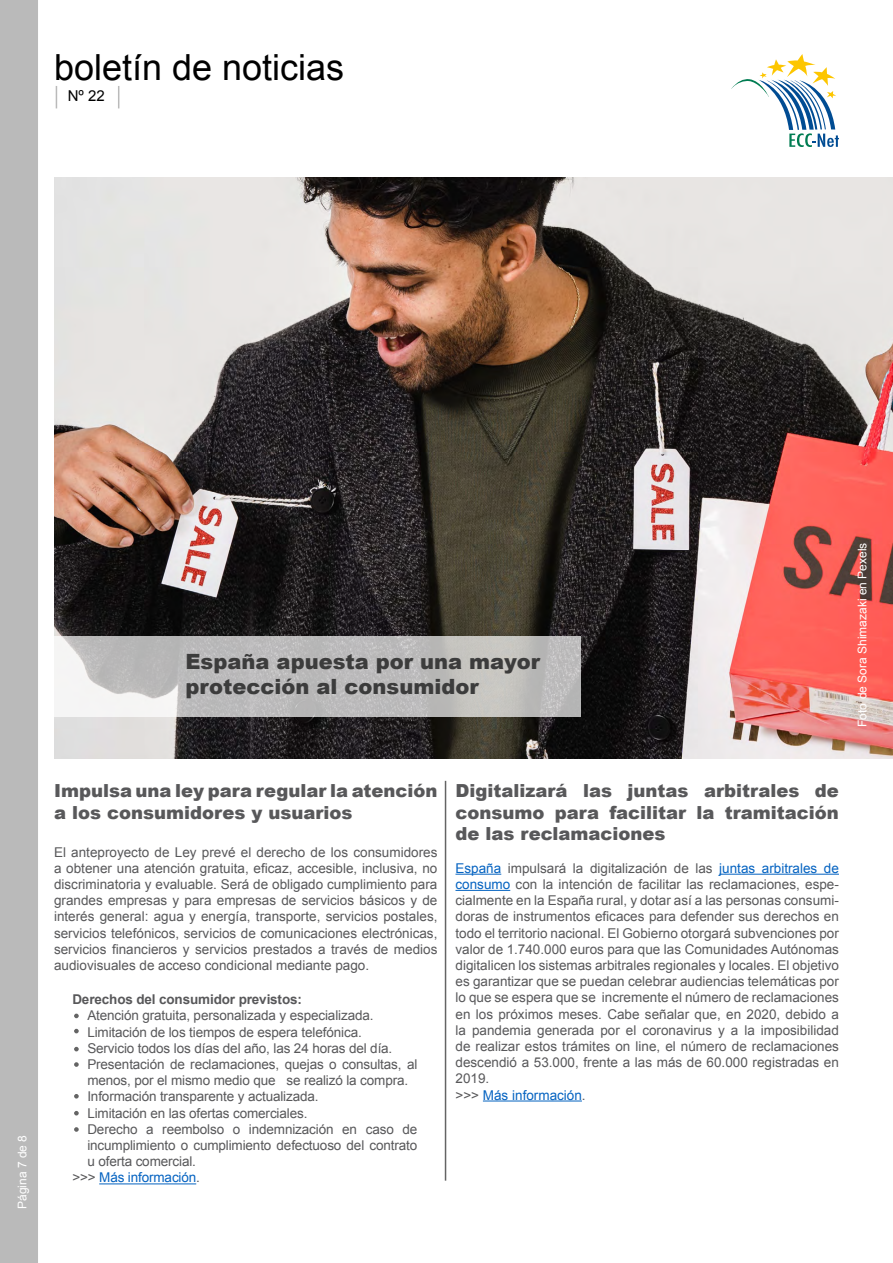
<style>
.page{position:relative;width:893px;height:1263px;background:#fff}
.page>*{position:absolute;margin:0;border:0;box-sizing:border-box;transform-origin:0 0}
.t1{font:36px "Arial";color:#000}
.t2{font:900 21px/25.2px "Arial";color:#3c3c3c}
.t3{font:900 18px/21.6px "Arial";color:#58585a}
.t4{font:15px "Arial";color:#000}
.t5{font:13.5px/16.2px "Arial";color:#58585a;text-align:justify}
.t6{font:700 13.5px "Arial";letter-spacing:-.01em;color:#58585a}
.t7{font:13.5px "Arial";letter-spacing:-.01em;color:#0563c1}
.t8{font:12px "Arial";color:#fff}
.s1{color:#58585a}
.s2{color:#0563c1}
</style>
<div class="page">
<div style="left:0;top:0;width:38px;height:1263px;background:#bababa"></div>
<svg style="left:16px;top:1215px;width:11px;height:2px"></svg>
<svg style="left:56px;top:86px;width:1px;height:22px"></svg>
<svg style="left:118px;top:86px;width:1px;height:22px"></svg>
<svg style="left:731px;top:54px;width:108px;height:93px"></svg>
<img style="left:54px;top:177px;width:839px;height:582px">
<hr style="left:455px;top:874px;width:46px;height:1px;background:#0563c1">
<hr style="left:719px;top:874px;width:120px;height:1px;background:#0563c1">
<hr style="left:455px;top:890px;width:55px;height:1px;background:#0563c1">
<hr style="left:483px;top:1100px;width:99px;height:1px;background:#0563c1">
<svg style="left:54px;top:636px;width:526px;height:81px;background:#c2c1c1"></svg>
<hr style="left:99px;top:1183px;width:97px;height:1px;background:#0563c1">
<svg style="left:74px;top:1013px;width:5px;height:5px"></svg>
<svg style="left:74px;top:1047px;width:5px;height:4px"></svg>
<svg style="left:74px;top:1029px;width:5px;height:4px"></svg>
<svg style="left:74px;top:1062px;width:5px;height:5px"></svg>
<svg style="left:74px;top:1094px;width:5px;height:4px"></svg>
<svg style="left:74px;top:1111px;width:5px;height:4px"></svg>
<svg style="left:74px;top:1127px;width:5px;height:5px"></svg>
<hr style="left:445px;top:781px;width:1px;height:400px;background:#646464">
<h1 class="t1" style="left:54px;top:43px;width:292px">boletín de noticias</h1>
<p class="t4" style="left:68px;top:86px;width:39px">Nº 22</p>
<p class="t8" style="left:14px;top:1209px;width:76px;rotate:-90deg">Página 7 de 8</p>
<h2 class="t2" style="left:185px;top:648px;width:356px">España apuesta por una mayor protección al consumidor</h2>
<p class="t8" style="left:854px;top:727px;width:186px;rotate:-90deg">Foto de Sora Shimazaki en Pexels</p>
<h3 class="t3" style="left:54px;top:779px;width:385px">Impulsa una ley para regular la atención a los consumidores y usuarios</h3>
<p class="t5" style="left:54px;top:844px;width:385px">El anteproyecto de Ley prevé el derecho de los consumidores a obtener una atención gratuita, eficaz, accesible, inclusiva, no discriminatoria y evaluable. Será de obligado cumplimiento para grandes empresas y para empresas de servicios básicos y de interés general: agua y energía, transporte, servicios postales, servicios telefónicos, servicios de comunicaciones electrónicas, servicios financieros y servicios prestados a través de medios audiovisuales de acceso condicional mediante pago.</p>
<p class="t6" style="left:72px;top:990px;width:231px">Derechos del consumidor previstos:</p>
<p class="t5" style="left:87px;top:1007px;width:288px">Atención gratuita, personalizada y especializada.</p>
<p class="t5" style="left:87px;top:1024px;width:276px">Limitación de los tiempos de espera telefónica.</p>
<p class="t5" style="left:87px;top:1040px;width:307px">Servicio todos los días del año, las 24 horas del día.</p>
<p class="t5" style="left:87px;top:1056px;width:331px">Presentación de reclamaciones, quejas o consultas, al</p>
<p class="t5" style="left:87px;top:1072px;width:322px">menos, por el mismo medio que se realizó la compra.</p>
<p class="t5" style="left:87px;top:1088px;width:233px">Información transparente y actualizada.</p>
<p class="t5" style="left:87px;top:1105px;width:222px">Limitación en las ofertas comerciales.</p>
<p class="t5" style="left:87px;top:1121px;width:331px">Derecho a reembolso o indemnización en caso de</p>
<p class="t5" style="left:87px;top:1137px;width:331px">incumplimiento o cumplimiento defectuoso del contrato</p>
<p class="t5" style="left:87px;top:1153px;width:110px">u oferta comercial.</p>
<p class="t7" style="left:72px;top:1168px;width:129px"><span class="s1">&gt;&gt;&gt;</span> Más información<span class="s1">.</span></p>
<h3 class="t3" style="left:455px;top:779px;width:385px;text-align:justify">Digitalizará las juntas arbitrales de consumo para facilitar la tramitación de las reclamaciones</h3>
<p class="t5" style="left:455px;top:860px;width:385px;text-align:left"><span class="s2">España</span> impulsará la digitalización de las <span class="s2">juntas arbitrales de consumo</span> con la intención de facilitar las reclamaciones, espe&shy;cialmente en la España rural, y dotar así a las personas consumi&shy;doras de instrumentos eficaces para defender sus derechos en todo el territorio nacional. El Gobierno otorgará subvenciones por valor de 1.740.000 euros para que las Comunidades Autónomas digitalicen los sistemas arbitrales regionales y locales. El objetivo es garantizar que se puedan celebrar audiencias telemáticas por lo que se espera que se incremente el número de reclamaciones en los próximos meses. Cabe señalar que, en 2020, debido a la pandemia generada por el coronavirus y a la imposibilidad de realizar estos trámites on line, el número de reclamaciones descendió a 53.000, frente a las más de 60.000 registradas en 2019.<br>&gt;&gt;&gt; <span class="s2">Más información</span>.</p>
</div>
